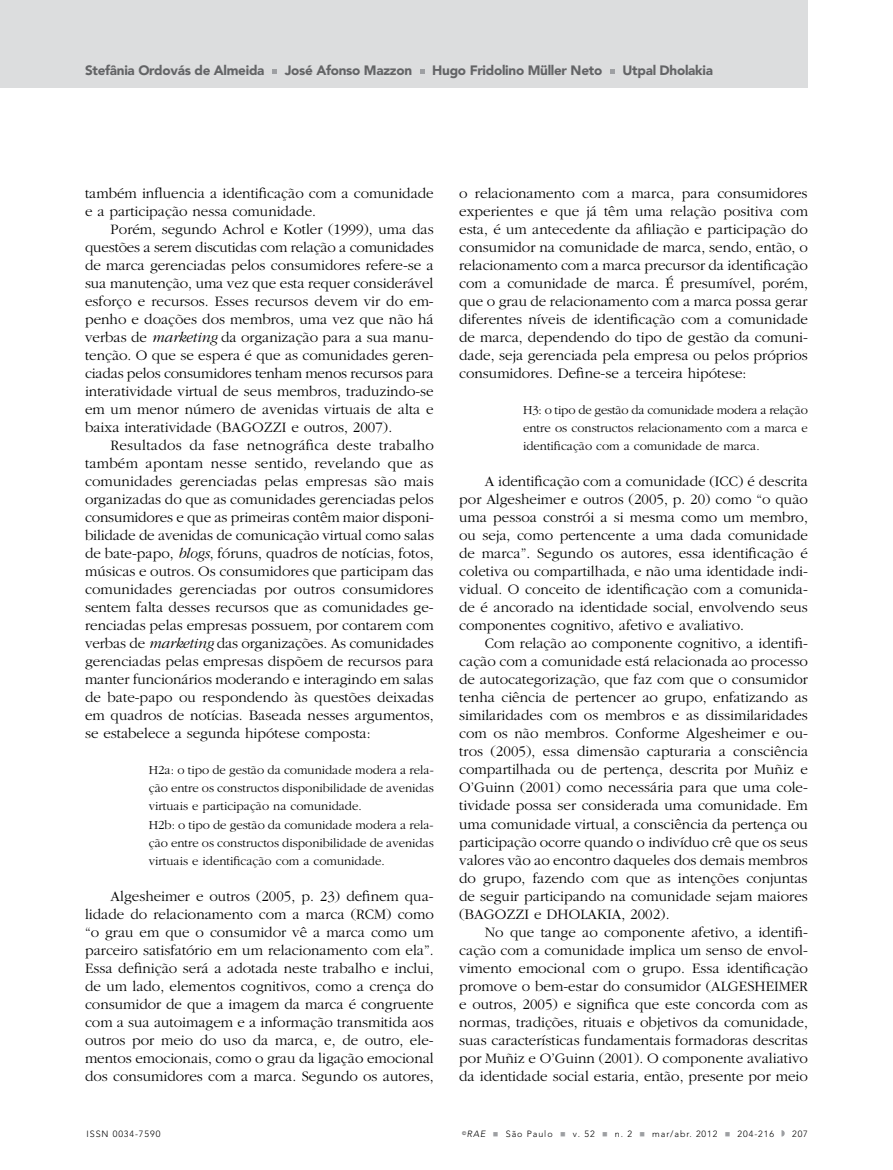
<style>
.page{position:relative;width:893px;height:1170px;background:#fff}
.page>*{position:absolute;margin:0;border:0;box-sizing:border-box;transform-origin:0 0}
.t1{font:300 15px/18px "Garamond";color:#000;text-align:justify}
.t2{font:900 13.5px "Avenir LT Std";letter-spacing:-.02em;color:#636466}
.t3{font:300 12.75px/18px "Garamond";color:#000}
.t4{font:300 9px "Avenir LT Std";letter-spacing:.1em;color:#000}
.s1{font-style:italic}
.s2{color:#9d9fa2}
</style>
<div class="page">
<div style="left:0;top:0;width:808px;height:87px;background:#dcddde"></div>
<svg style="left:272px;top:69px;width:5px;height:5px"></svg>
<svg style="left:420px;top:69px;width:4px;height:5px"></svg>
<svg style="left:610px;top:69px;width:4px;height:5px"></svg>
<svg style="left:781px;top:1130px;width:4px;height:6px"></svg>
<p class="t2" style="left:85px;top:62px;width:181px">Stefânia Ordovás de Almeida</p>
<p class="t2" style="left:285px;top:62px;width:129px">José Afonso Mazzon</p>
<p class="t2" style="left:432px;top:62px;width:171px">Hugo Fridolino Müller Neto</p>
<p class="t2" style="left:622px;top:62px;width:92px">Utpal Dholakia</p>
<p class="t1" style="left:85px;top:185px;width:350px">também influencia a identificação com a comunidade e a participação nessa comunidade.</p>
<p class="t1" style="left:85px;top:221px;width:350px;text-indent:26px">Porém, segundo Achrol e Kotler (1999), uma das questões a serem discutidas com relação a comunidades de marca gerenciadas pelos consumidores refere-se a sua manutenção, uma vez que esta requer considerável esforço e recursos. Esses recursos devem vir do em&shy;penho e doações dos membros, uma vez que não há verbas de <span class="s1">marketing</span> da organização para a sua manu&shy;tenção. O que se espera é que as comunidades geren&shy;ciadas pelos consumidores tenham menos recursos para interatividade virtual de seus membros, traduzindo-se em um menor número de avenidas virtuais de alta e baixa interatividade (BAGOZZI e outros, 2007).</p>
<p class="t1" style="left:85px;top:437px;width:350px;text-indent:26px">Resultados da fase netnográfica deste trabalho também apontam nesse sentido, revelando que as comunidades gerenciadas pelas empresas são mais organizadas do que as comunidades gerenciadas pelos consumidores e que as primeiras contêm maior disponi&shy;bilidade de avenidas de comunicação virtual como salas de bate-papo, <span class="s1">blogs</span>, fóruns, quadros de notícias, fotos, músicas e outros. Os consumidores que participam das comunidades gerenciadas por outros consumidores sentem falta desses recursos que as comunidades ge&shy;renciadas pelas empresas possuem, por contarem com verbas de <span class="s1">marketing</span> das organizações. As comunidades gerenciadas pelas empresas dispõem de recursos para manter funcionários moderando e interagindo em salas de bate-papo ou respondendo às questões deixadas em quadros de notícias. Baseada nesses argumentos, se estabelece a segunda hipótese composta:</p>
<p class="t3" style="left:149px;top:761px;width:287px">H2a: o tipo de gestão da comunidade modera a rela&shy;ção entre os constructos disponibilidade de avenidas virtuais e participação na comunidade.<br>H2b: o tipo de gestão da comunidade modera a rela&shy;ção entre os constructos disponibilidade de avenidas virtuais e identificação com a comunidade.</p>
<p class="t1" style="left:85px;top:887px;width:350px;text-indent:26px">Algesheimer e outros (2005, p. 23) definem qua&shy;lidade do relacionamento com a marca (RCM) como “o grau em que o consumidor vê a marca como um parceiro satisfatório em um relacionamento com ela”.<br>Essa definição será a adotada neste trabalho e inclui, de um lado, elementos cognitivos, como a crença do consumidor de que a imagem da marca é congruente com a sua autoimagem e a informação transmitida aos outros por meio do uso da marca, e, de outro, ele&shy;mentos emocionais, como o grau da ligação emocional dos consumidores com a marca. Segundo os autores,</p>
<p class="t1" style="left:459px;top:185px;width:350px">o relacionamento com a marca, para consumidores experientes e que já têm uma relação positiva com esta, é um antecedente da afiliação e participação do consumidor na comunidade de marca, sendo, então, o relacionamento com a marca precursor da identificação com a comunidade de marca. É presumível, porém, que o grau de relacionamento com a marca possa gerar diferentes níveis de identificação com a comunidade de marca, dependendo do tipo de gestão da comuni&shy;dade, seja gerenciada pela empresa ou pelos próprios consumidores. Define-se a terceira hipótese:</p>
<p class="t3" style="left:523px;top:401px;width:286px;text-align:justify">H3: o tipo de gestão da comunidade modera a relação entre os constructos relacionamento com a marca e identificação com a comunidade de marca.</p>
<p class="t1" style="left:459px;top:473px;width:350px;text-indent:26px">A identificação com a comunidade (ICC) é descrita por Algesheimer e outros (2005, p. 20) como “o quão uma pessoa constrói a si mesma como um membro, ou seja, como pertencente a uma dada comunidade de marca”. Segundo os autores, essa identificação é coletiva ou compartilhada, e não uma identidade indi&shy;vidual. O conceito de identificação com a comunida&shy;de é ancorado na identidade social, envolvendo seus componentes cognitivo, afetivo e avaliativo.</p>
<p class="t1" style="left:459px;top:635px;width:350px;text-indent:26px">Com relação ao componente cognitivo, a identifi&shy;cação com a comunidade está relacionada ao processo de autocategorização, que faz com que o consumidor tenha ciência de pertencer ao grupo, enfatizando as similaridades com os membros e as dissimilaridades com os não membros. Conforme Algesheimer e ou&shy;tros (2005), essa dimensão capturaria a consciência compartilhada ou de pertença, descrita por Muñiz e O’Guinn (2001) como necessária para que uma cole&shy;tividade possa ser considerada uma comunidade. Em uma comunidade virtual, a consciência da pertença ou participação ocorre quando o indivíduo crê que os seus valores vão ao encontro daqueles dos demais membros do grupo, fazendo com que as intenções conjuntas de seguir participando na comunidade sejam maiores (BAGOZZI e DHOLAKIA, 2002).</p>
<p class="t1" style="left:459px;top:923px;width:350px;text-indent:26px">No que tange ao componente afetivo, a identifi&shy;cação com a comunidade implica um senso de envol&shy;vimento emocional com o grupo. Essa identificação promove o bem-estar do consumidor (ALGESHEIMER e outros, 2005) e significa que este concorda com as normas, tradições, rituais e objetivos da comunidade, suas características fundamentais formadoras descritas por Muñiz e O’Guinn (2001). O componente avaliativo da identidade social estaria, então, presente por meio</p>
<p class="t4" style="left:87px;top:1128px;width:75px">ISSN 0034-7590</p>
<p class="t4" style="left:462px;top:1128px;width:313px"><sup>©</sup><span class="s1">RAE</span> <span class="s2">■</span> São Paulo <span class="s2">■</span> v. 52 <span class="s2">■</span> n. 2 <span class="s2">■</span> mar/abr. 2012 <span class="s2">■</span> 204-216</p>
<p class="t4" style="left:792px;top:1128px;width:17px">207</p>
</div>
